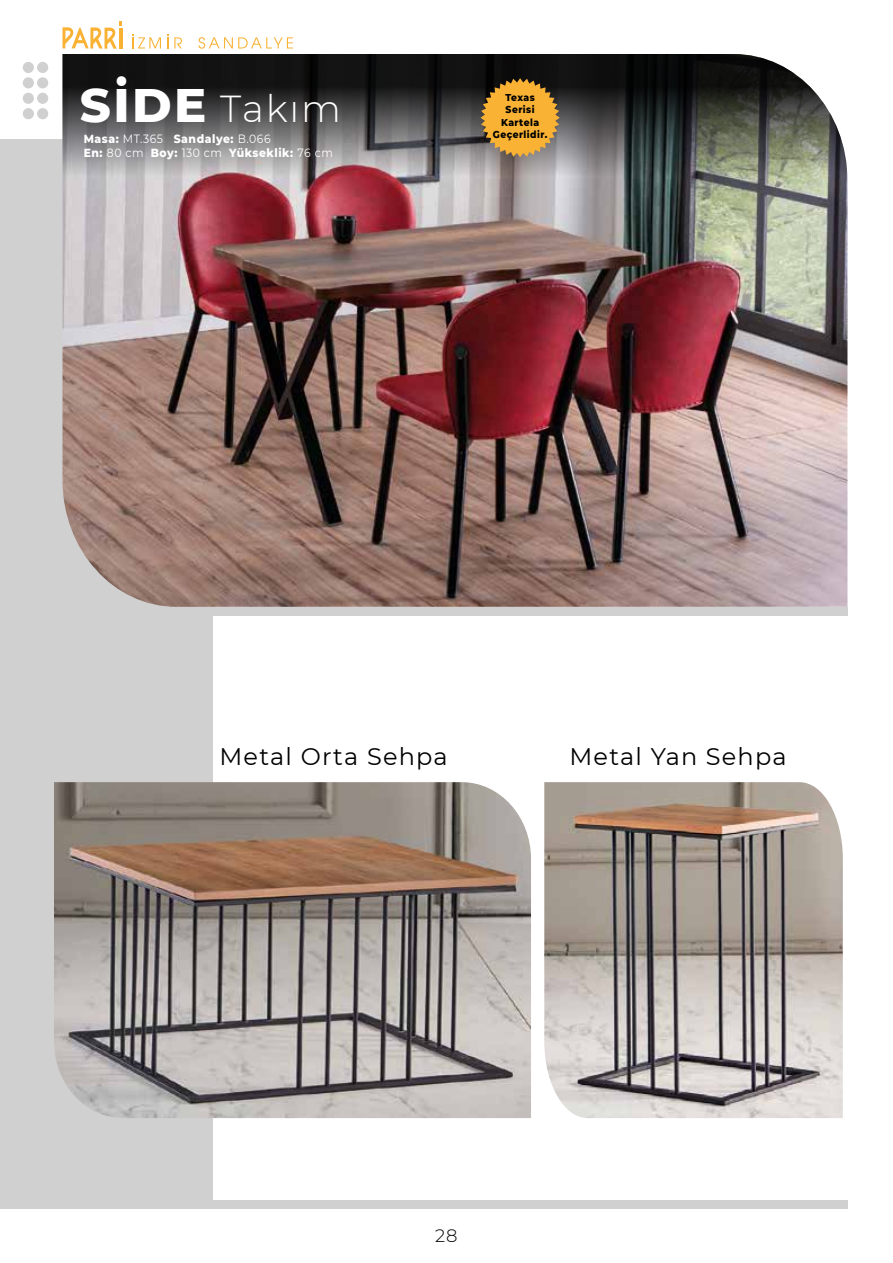
<style>
.page{position:relative;width:893px;height:1263px;background:#fff}
.page>*{position:absolute;margin:0;border:0;box-sizing:border-box;transform-origin:0 0}
.t1{font:300 37.5px "Montserrat";letter-spacing:.045em;color:#fff}
.t2{font:24px "Montserrat";letter-spacing:.05em;color:#000}
.t3{font:300 18px "Montserrat";color:#000}
.t4{font:800 12px/14.4px "Montserrat";letter-spacing:.05em;color:#fff;scale:.9 1}
.t5{font:800 10.2px/12.3px "Montserrat";letter-spacing:.05em;color:#000;text-align:center;scale:.9 1}
.s1{font-weight:800;font-size:48px}
.s2{font-weight:400}
</style>
<div class="page">
<svg style="left:63px;top:22px;width:59px;height:27px"></svg>
<svg style="left:198px;top:37px;width:95px;height:12px"></svg>
<svg style="left:132px;top:34px;width:29px;height:15px"></svg>
<svg style="left:168px;top:34px;width:14px;height:15px"></svg>
<div style="left:0;top:139px;width:213px;height:476px;background:#d0d0d0"></div>
<div style="left:23px;top:62px;width:11px;height:11px;background:#d0d0d0;border-radius:50%"></div>
<div style="left:37px;top:62px;width:11px;height:11px;background:#d0d0d0;border-radius:50%"></div>
<div style="left:23px;top:77px;width:11px;height:11px;background:#d0d0d0;border-radius:50%"></div>
<div style="left:37px;top:77px;width:11px;height:11px;background:#d0d0d0;border-radius:50%"></div>
<div style="left:23px;top:93px;width:11px;height:11px;background:#d0d0d0;border-radius:50%"></div>
<div style="left:37px;top:93px;width:11px;height:11px;background:#d0d0d0;border-radius:50%"></div>
<div style="left:23px;top:108px;width:11px;height:11px;background:#d0d0d0;border-radius:50%"></div>
<div style="left:37px;top:108px;width:11px;height:11px;background:#d0d0d0;border-radius:50%"></div>
<div style="left:213px;top:607px;width:634px;height:8px;background:#d0d0d0"></div>
<div style="left:0;top:615px;width:213px;height:594px;background:#d0d0d0"></div>
<div style="left:213px;top:1200px;width:634px;height:9px;background:#d0d0d0"></div>
<img style="left:63px;top:54px;width:784px;height:553px">
<svg style="left:480px;top:78px;width:80px;height:79px;background:#c39139"></svg>
<img style="left:54px;top:782px;width:477px;height:336px">
<img style="left:544px;top:782px;width:299px;height:336px">
<h1 class="t1" style="left:80px;top:83px;width:263px"><span class="s1">SİDE</span> Takım</h1>
<p class="t4" style="left:84px;top:131px;width:278px">Masa: <span class="s2">MT.365</span> Sandalye: <span class="s2">B.066<br></span>En: <span class="s2">80 cm</span> Boy: <span class="s2">130 cm</span> Yükseklik: <span class="s2">76 cm</span></p>
<p class="t5" style="left:493px;top:91px;width:62px">Texas<br>Serisi<br>Kartela<br>Geçerlidir.</p>
<h2 class="t2" style="left:219px;top:740px;width:230px">Metal Orta Sehpa</h2>
<h2 class="t2" style="left:569px;top:740px;width:219px">Metal Yan Sehpa</h2>
<h3 class="t3" style="left:435px;top:1223px;width:24px">28</h3>
</div>
